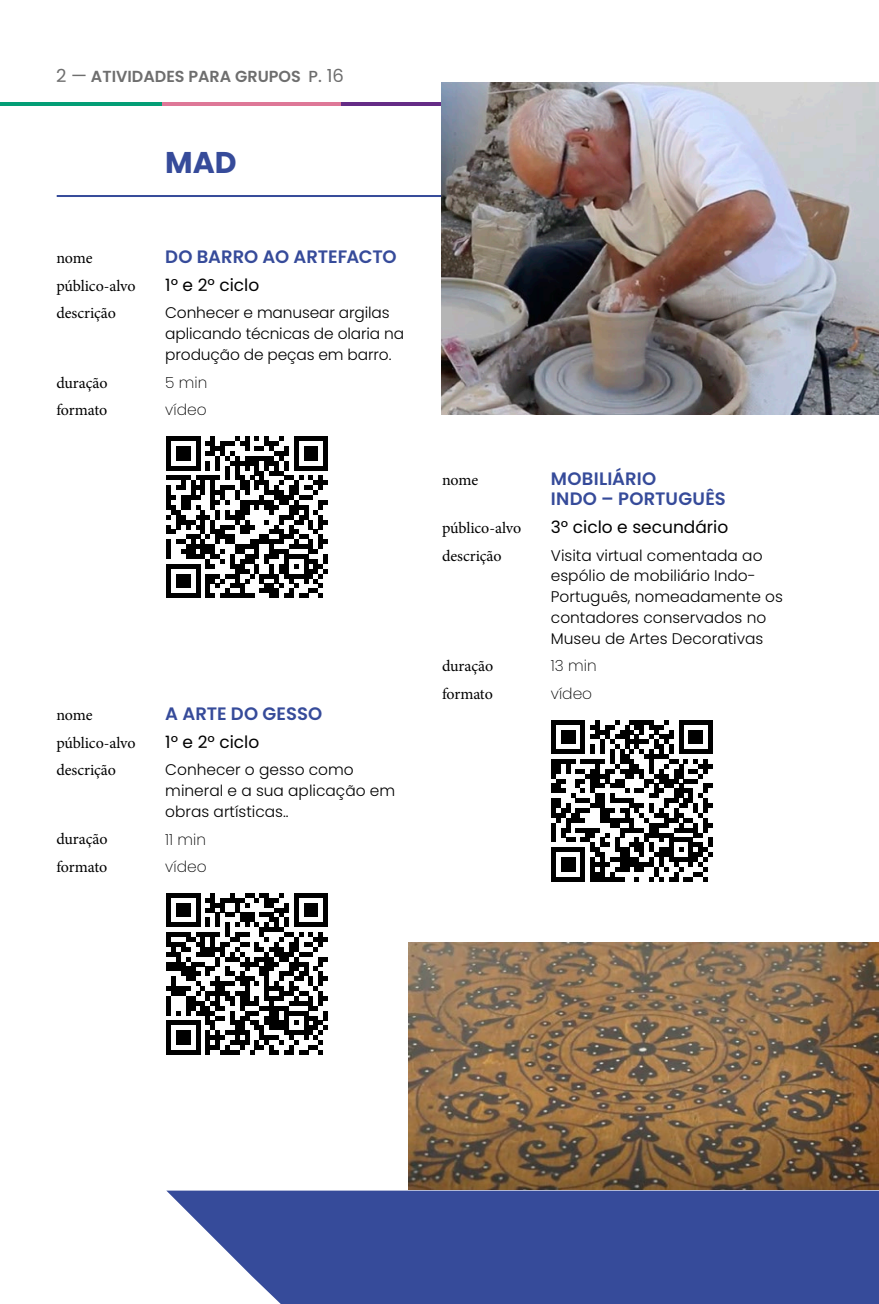
<style>
.page{position:relative;width:879px;height:1304px;background:#fff}
.page>*{position:absolute;margin:0;border:0;box-sizing:border-box;transform-origin:0 0}
.t1{font:700 30px "Poppins";color:#364b9a}
.t2{font:600 18px/20.8px "Poppins";color:#364b9a}
.t3{font:17px "Poppins";color:#000}
.t4{font:16px/27.6px "Minion Pro";letter-spacing:-.005em;color:#000}
.t5{font:600 16px "Poppins";color:#6e6e6e}
.t6{font:300 15.4px/20.8px "Poppins";color:#000}
.t7{font:200 15.4px/27.6px "Poppins";color:#000}
.s1{font-weight:400;font-size:18px}
.s2{font-weight:500}
</style>
<div class="page">
<hr style="left:0;top:103px;width:162px;height:3px;background:#039e76">
<hr style="left:162px;top:103px;width:179px;height:3px;background:#de7797">
<hr style="left:341px;top:103px;width:179px;height:3px;background:#652c86">
<hr style="left:57px;top:195px;width:822px;height:2px;background:#364b9a">
<img style="left:441px;top:82px;width:438px;height:332px">
<img style="left:408px;top:942px;width:471px;height:247px">
<svg style="left:167px;top:1191px;width:712px;height:113px;background:#4659a2"></svg>
<svg style="left:166px;top:436px;width:162px;height:162px"></svg>
<svg style="left:166px;top:893px;width:162px;height:162px"></svg>
<svg style="left:551px;top:720px;width:162px;height:162px"></svg>
<p class="t5" style="left:56px;top:67px;width:289px"><span class="s1">2 —</span> ATIVIDADES PARA GRUPOS <span class="s2">P.</span> <span class="s1">16</span></p>
<h1 class="t1" style="left:165px;top:145px;width:73px">MAD</h1>
<p class="t4" style="left:56px;top:244px;width:81px">nome público-alvo descrição</p>
<p class="t4" style="left:56px;top:369px;width:53px">duração formato</p>
<p class="t2" style="left:165px;top:246px;width:233px">DO BARRO AO ARTEFACTO</p>
<p class="t3" style="left:165px;top:275px;width:96px">1º e 2º ciclo</p>
<p class="t6" style="left:165px;top:303px;width:240px">Conhecer e manusear argilas aplicando técnicas de olaria na produção de peças em barro.</p>
<p class="t7" style="left:165px;top:369px;width:44px">5 min vídeo</p>
<p class="t4" style="left:56px;top:701px;width:81px">nome público-alvo descrição</p>
<p class="t4" style="left:56px;top:826px;width:53px">duração formato</p>
<p class="t2" style="left:165px;top:703px;width:159px">A ARTE DO GESSO</p>
<p class="t3" style="left:165px;top:732px;width:96px">1º e 2º ciclo</p>
<p class="t6" style="left:165px;top:760px;width:231px">Conhecer o gesso como mineral e a sua aplicação em obras artísticas..</p>
<p class="t7" style="left:165px;top:825px;width:43px">11 min vídeo</p>
<p class="t4" style="left:442px;top:466px;width:38px">nome</p>
<p class="t4" style="left:442px;top:514px;width:81px">público-alvo descrição</p>
<p class="t4" style="left:442px;top:653px;width:53px">duração formato</p>
<p class="t2" style="left:551px;top:468px;width:176px">MOBILIÁRIO<br>INDO – PORTUGUÊS</p>
<p class="t3" style="left:551px;top:517px;width:179px">3º ciclo e secundário</p>
<p class="t6" style="left:551px;top:545px;width:234px">Visita virtual comentada ao espólio de mobiliário Indo-<br>Português, nomeadamente os contadores conservados no<br>Museu de Artes Decorativas</p>
<p class="t7" style="left:551px;top:652px;width:47px">13 min vídeo</p>
</div>
